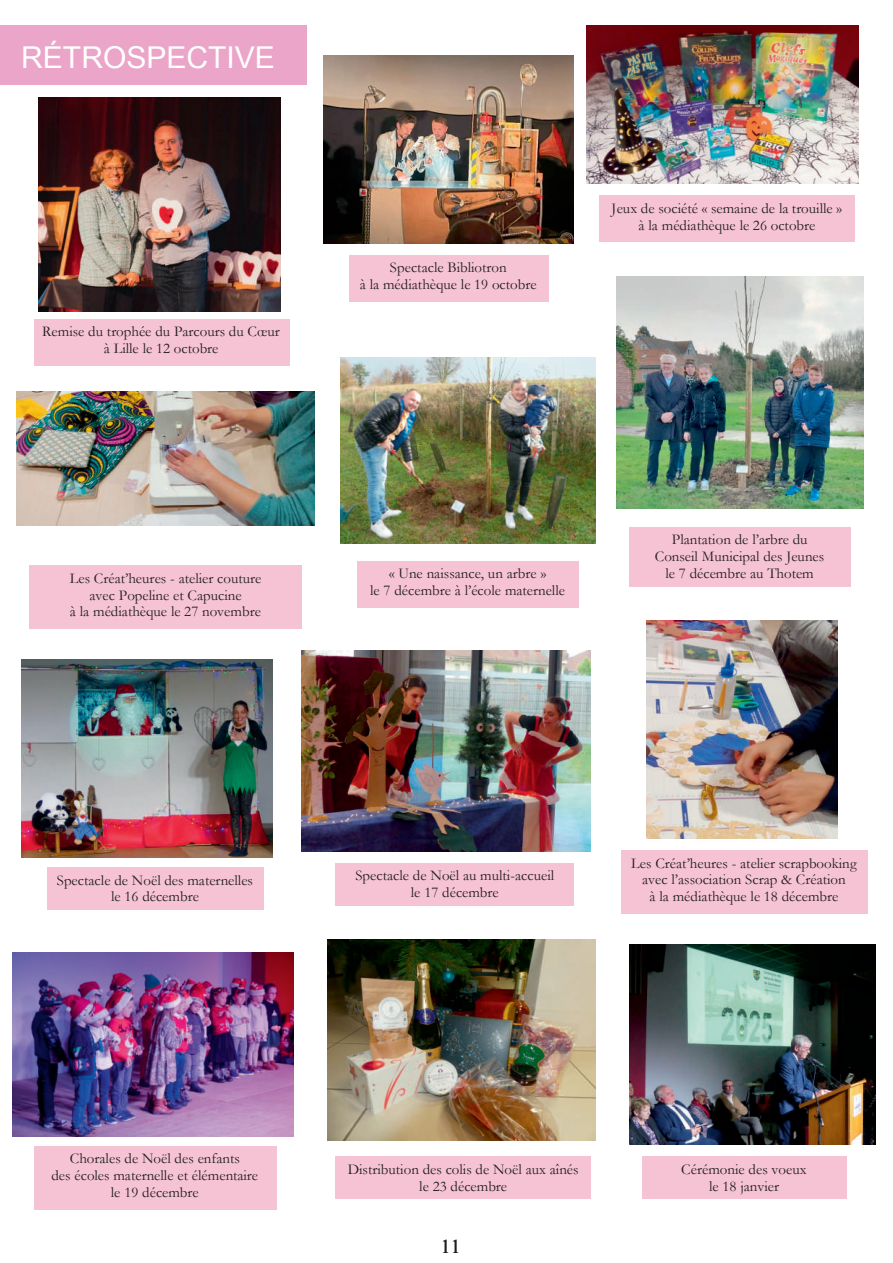
<style>
.page{position:relative;width:893px;height:1263px;background:#fff}
.page>*{position:absolute;margin:0;border:0;box-sizing:border-box;transform-origin:0 0}
.t1{font:30px "Arial Unicode MS";color:#fff}
.t2{font:19.5px "Times New Roman";color:#231f20}
.t3{font:15px/16.8px "Garamond";color:#231f20;text-align:center}
</style>
<div class="page">
<div style="left:0;top:25px;width:306px;height:60px;background:#eba5c8"></div>
<div style="left:34px;top:319px;width:255px;height:47px;background:#f6c3d4"></div>
<div style="left:30px;top:565px;width:272px;height:64px;background:#f6c3d4"></div>
<div style="left:336px;top:863px;width:238px;height:43px;background:#f6c3d4"></div>
<div style="left:34px;top:1146px;width:242px;height:64px;background:#f6c3d4"></div>
<div style="left:336px;top:1156px;width:255px;height:43px;background:#f6c3d4"></div>
<div style="left:357px;top:561px;width:221px;height:47px;background:#f6c3d4"></div>
<div style="left:47px;top:867px;width:217px;height:43px;background:#f6c3d4"></div>
<div style="left:629px;top:527px;width:221px;height:60px;background:#f6c3d4"></div>
<img style="left:38px;top:98px;width:243px;height:213px">
<img style="left:17px;top:391px;width:298px;height:134px">
<img style="left:340px;top:357px;width:255px;height:187px">
<img style="left:616px;top:276px;width:247px;height:232px">
<img style="left:21px;top:659px;width:251px;height:199px">
<img style="left:302px;top:650px;width:289px;height:201px">
<img style="left:13px;top:952px;width:280px;height:184px">
<img style="left:327px;top:940px;width:269px;height:201px">
<img style="left:629px;top:944px;width:247px;height:201px">
<div style="left:642px;top:1156px;width:204px;height:43px;background:#f6c3d4"></div>
<div style="left:349px;top:255px;width:199px;height:47px;background:#f6c3d4"></div>
<div style="left:599px;top:195px;width:256px;height:47px;background:#f6c3d4"></div>
<img style="left:323px;top:55px;width:251px;height:188px">
<img style="left:646px;top:621px;width:192px;height:217px">
<div style="left:621px;top:850px;width:246px;height:64px;background:#f6c3d4"></div>
<img style="left:587px;top:25px;width:272px;height:158px">
<h1 class="t1" style="left:21px;top:35px;width:255px">RÉTROSPECTIVE</h1>
<p class="t3" style="left:42px;top:323px;width:239px">Remise du trophée du Parcours du Cœur à Lille le 12 octobre</p>
<p class="t3" style="left:70px;top:569px;width:193px">Les Créat’heures - atelier couture avec Popeline et Capucine<br>à la médiathèque le 27 novembre</p>
<p class="t3" style="left:360px;top:259px;width:178px">Spectacle Bibliotron<br>à la médiathèque le 19 octobre</p>
<p class="t3" style="left:612px;top:199px;width:232px">Jeux de société « semaine de la trouille » à la médiathèque le 26 octobre</p>
<p class="t3" style="left:370px;top:565px;width:196px">« Une naissance, un arbre »<br>le 7 décembre à l’école maternelle</p>
<p class="t3" style="left:655px;top:531px;width:171px">Plantation de l’arbre du<br>Conseil Municipal des Jeunes le 7 décembre au Thotem</p>
<p class="t3" style="left:57px;top:871px;width:198px">Spectacle de Noël des maternelles le 16 décembre</p>
<p class="t3" style="left:355px;top:867px;width:200px">Spectacle de Noël au multi-accueil le 17 décembre</p>
<p class="t3" style="left:631px;top:854px;width:227px">Les Créat’heures - atelier scrapbooking avec l’association Scrap &amp; Création<br>à la médiathèque le 18 décembre</p>
<p class="t3" style="left:51px;top:1150px;width:208px">Chorales de Noël des enfants<br>des écoles maternelle et élémentaire le 19 décembre</p>
<p class="t3" style="left:348px;top:1160px;width:232px">Distribution des colis de Noël aux aînés le 23 décembre</p>
<h2 class="t2" style="left:441px;top:1232px;width:21px">11</h2>
<p class="t3" style="left:681px;top:1160px;width:127px">Cérémonie des voeux le 18 janvier</p>
</div>
